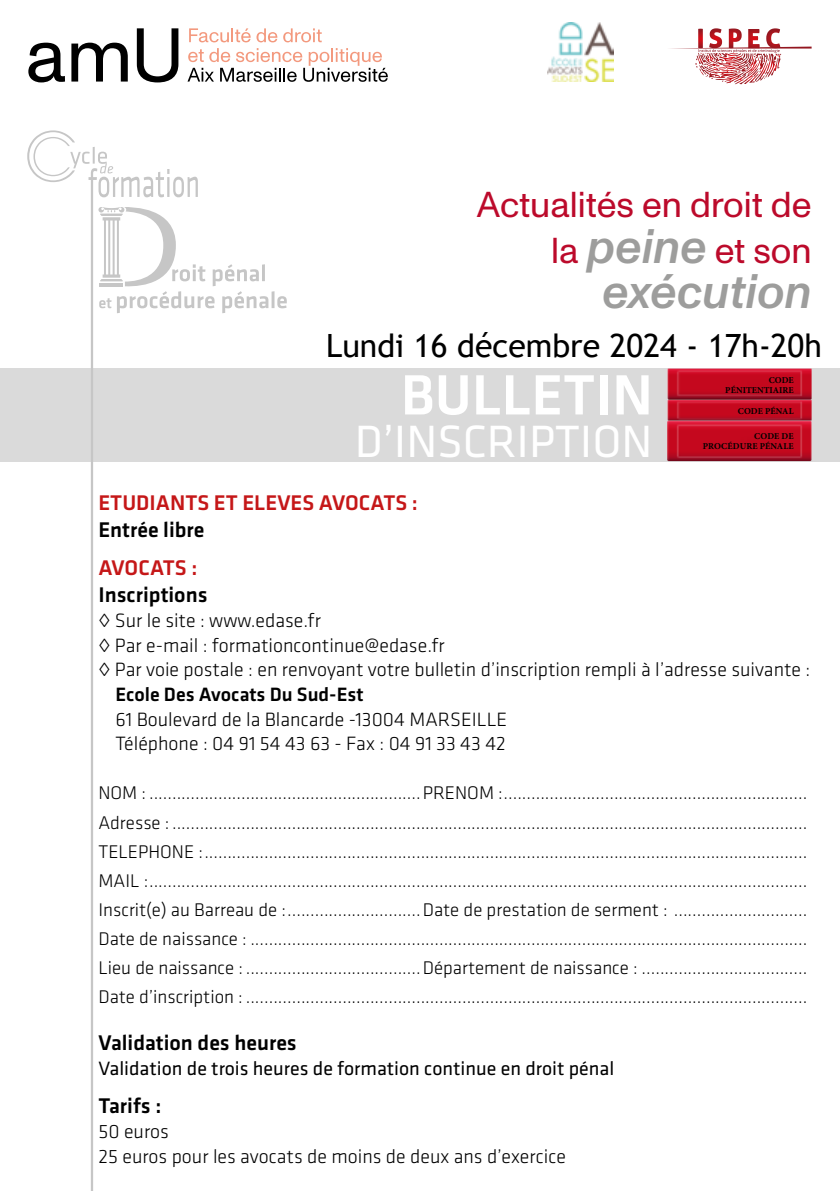
<style>
.page{position:relative;width:840px;height:1191px;background:#fff}
.page>*{position:absolute;margin:0;border:0;box-sizing:border-box;transform-origin:0 0}
.t1{font:500 58.8px "Klavika Basic";color:#fff}
.t2{font:italic 500 48px "AMU Monument Grotesk";color:#9d9d9c}
.t3{font:47px "Klavika Basic";color:#fff}
.t4{font:36px/45.4px "AMU Monument Grotesk";color:#bc0a2b;text-align:right}
.t5{font:32px "Trebuchet MS";color:#000}
.t6{font:500 22px "Klavika Basic";color:#000}
.t7{font:500 22px "Klavika Basic";color:#c51718}
.t8{font:300 20px/24.6px "Klavika Basic";color:#000}
.t9{font:20px "Klavika Basic";color:#000}
.t10{font:500 20px "Klavika Basic";color:#000}
.t11{font:300 19px/29.2px "Klavika Basic";color:#000;text-align:justify}
.t12{font:700 9px/10px "Minion Pro";color:#000;text-align:right}
.s1{font-weight:500;font-style:italic;font-size:48px;color:#9d9d9c}
</style>
<div class="page">
<div style="left:0;top:369px;width:839px;height:93px;background:#dadada"></div>
<svg style="left:88px;top:169px;width:110px;height:1022px"></svg>
<svg style="left:98px;top:207px;width:188px;height:106px"></svg>
<svg style="left:27px;top:130px;width:86px;height:52px"></svg>
<img style="left:547px;top:23px;width:66px;height:58px">
<svg style="left:670px;top:28px;width:141px;height:56px"></svg>
<svg style="left:189px;top:28px;width:61px;height:14px"></svg>
<svg style="left:256px;top:28px;width:21px;height:14px"></svg>
<svg style="left:283px;top:28px;width:38px;height:14px"></svg>
<svg style="left:187px;top:48px;width:200px;height:34px"></svg>
<svg style="left:28px;top:43px;width:37px;height:39px"></svg>
<svg style="left:71px;top:43px;width:57px;height:39px"></svg>
<svg style="left:137px;top:28px;width:41px;height:54px"></svg>
<img style="left:666px;top:368px;width:145px;height:93px">
<h3 class="t4" style="left:476px;top:181px;width:336px">Actualités en droit de la <span class="s1">peine</span> et son</h3>
<h2 class="t2" style="left:601px;top:263px;width:211px">exécution</h2>
<h3 class="t5" style="left:326px;top:325px;width:497px">Lundi 16 décembre 2024 - 17h-20h</h3>
<h1 class="t1" style="left:400px;top:355px;width:254px">BULLETIN</h1>
<h3 class="t3" style="left:354px;top:411px;width:299px">D’INSCRIPTION</h3>
<p class="t12" style="left:725px;top:375px;width:70px">CODE<br>PÉNITENTIAIRE</p>
<p class="t12" style="left:737px;top:405px;width:57px">CODE PÉNAL</p>
<p class="t12" style="left:702px;top:431px;width:92px">CODE DE<br>PROCÉDURE PÉNALE</p>
<p class="t7" style="left:98px;top:488px;width:321px">ETUDIANTS ET ELEVES AVOCATS :</p>
<p class="t6" style="left:98px;top:515px;width:107px">Entrée libre</p>
<p class="t7" style="left:98px;top:553px;width:100px">AVOCATS :</p>
<p class="t6" style="left:98px;top:580px;width:110px">Inscriptions</p>
<p class="t8" style="left:98px;top:608px;width:713px">◊ Sur le site : www.edase.fr<br>◊ Par e-mail : formationcontinue@edase.fr<br>◊ Par voie postale : en renvoyant votre bulletin d’inscription rempli à l’adresse suivante :</p>
<p class="t10" style="left:115px;top:681px;width:249px">Ecole Des Avocats Du Sud-Est</p>
<p class="t8" style="left:115px;top:706px;width:393px">61 Boulevard de la Blancarde -13004 MARSEILLE<br>Téléphone : 04 91 54 43 63 - Fax : 04 91 33 43 42</p>
<p class="t11" style="left:98px;top:778px;width:710px">NOM : ...........................................................PRENOM :..................................................................<br>Adresse : ..........................................................................................................................................<br>TELEPHONE :...................................................................................................................................<br>MAIL :...............................................................................................................................................<br>Inscrit(e) au Barreau de :.............................Date de prestation de serment : .............................<br>Date de naissance : .........................................................................................................................<br>Lieu de naissance : ......................................Département de naissance : ....................................<br>Date d’inscription : ..........................................................................................................................</p>
<p class="t6" style="left:98px;top:1028px;width:200px">Validation des heures</p>
<p class="t9" style="left:98px;top:1055px;width:517px">Validation de trois heures de formation continue en droit pénal</p>
<p class="t6" style="left:98px;top:1091px;width:64px">Tarifs :</p>
<p class="t8" style="left:98px;top:1118px;width:468px">50 euros<br>25 euros pour les avocats de moins de deux ans d’exercice</p>
</div>
